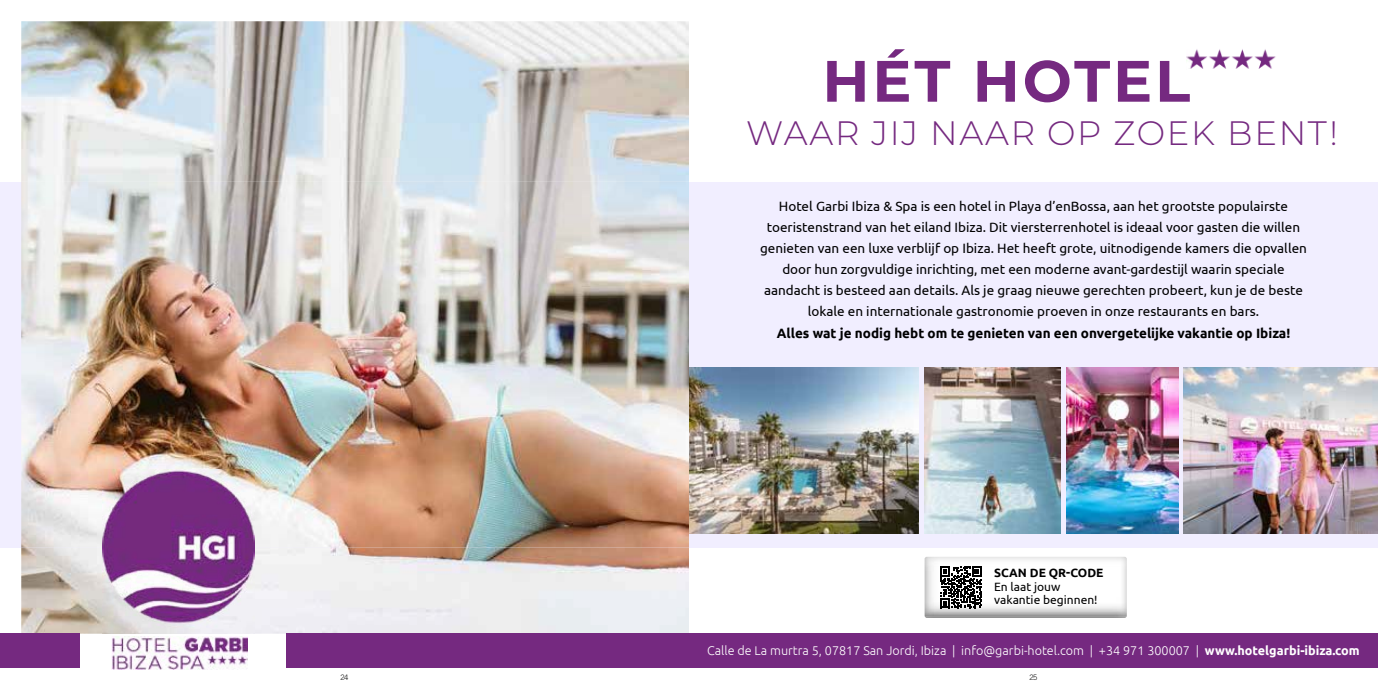
<style>
.page{position:relative;width:1378px;height:689px;background:#fff}
.page>*{position:absolute;margin:0;border:0;box-sizing:border-box;transform-origin:0 0}
.t1{font:700 58.2px "Montserrat";letter-spacing:.05em;color:#752980}
.t2{font:300 33.9px "Montserrat";letter-spacing:.05em;color:#752980}
.t3{font:13.5px/21px "Ubuntu";color:#000;text-align:center}
.t4{font:700 13.5px "Ubuntu";color:#000}
.t5{font:300 12.6px "Ubuntu";color:#fff}
.t6{font:12px/13.5px "Ubuntu";color:#000}
.t7{font:700 12px "Ubuntu";color:#000}
.t8{font:300 7.5px "Trade Gothic LT Std";color:#000}
.s1{font-weight:700}
</style>
<div class="page">
<div style="left:0;top:182px;width:689px;height:365px;background:#f1eeff"></div>
<img style="left:21px;top:21px;width:668px;height:613px">
<img style="left:21px;top:182px;width:668px;height:365px">
<div style="left:287px;top:634px;width:402px;height:34px;background:#752980"></div>
<div style="left:0;top:634px;width:79px;height:34px;background:#752980"></div>
<img style="left:102px;top:470px;width:153px;height:164px">
<img style="left:112px;top:636px;width:135px;height:34px">
<div style="left:689px;top:182px;width:689px;height:365px;background:#f1eeff"></div>
<img style="left:924px;top:557px;width:203px;height:61px">
<svg style="left:940px;top:566px;width:42px;height:42px"></svg>
<img style="left:690px;top:368px;width:228px;height:166px">
<img style="left:924px;top:368px;width:136px;height:166px">
<img style="left:1066px;top:368px;width:112px;height:166px">
<img style="left:1183px;top:368px;width:195px;height:165px">
<img style="left:1189px;top:49px;width:87px;height:20px">
<img style="left:689px;top:368px;width:1px;height:166px">
<div style="left:689px;top:634px;width:689px;height:34px;background:#752980"></div>
<h1 class="t1" style="left:822px;top:39px;width:369px">HÉT HOTEL</h1>
<h2 class="t2" style="left:746px;top:110px;width:593px">WAAR JIJ NAAR OP ZOEK BENT!</h2>
<p class="t3" style="left:760px;top:196px;width:548px">Hotel Garbi Ibiza &amp; Spa is een hotel in Playa d’enBossa, aan het grootste populairste toeristenstrand van het eiland Ibiza. Dit viersterrenhotel is ideaal voor gasten die willen genieten van een luxe verblijf op Ibiza. Het heeft grote, uitnodigende kamers die opvallen door hun zorgvuldige inrichting, met een moderne avant-gardestijl waarin speciale aandacht is besteed aan details. Als je graag nieuwe gerechten probeert, kun je de beste lokale en internationale gastronomie proeven in onze restaurants en bars.</p>
<p class="t4" style="left:777px;top:324px;width:515px">Alles wat je nodig hebt om te genieten van een onvergetelijke vakantie op Ibiza!</p>
<p class="t7" style="left:994px;top:565px;width:111px">SCAN DE QR-CODE</p>
<p class="t6" style="left:994px;top:579px;width:105px">En laat jouw vakantie beginnen!</p>
<p class="t5" style="left:707px;top:643px;width:654px">Calle de La murtra 5, 07817 San Jordi, Ibiza | info@garbi-hotel.com | +34 971 300007 | <span class="s1">www.hotelgarbi-ibiza.com</span></p>
<p class="t8" style="left:340px;top:672px;width:9px">24</p>
<p class="t8" style="left:1029px;top:672px;width:9px">25</p>
</div>
